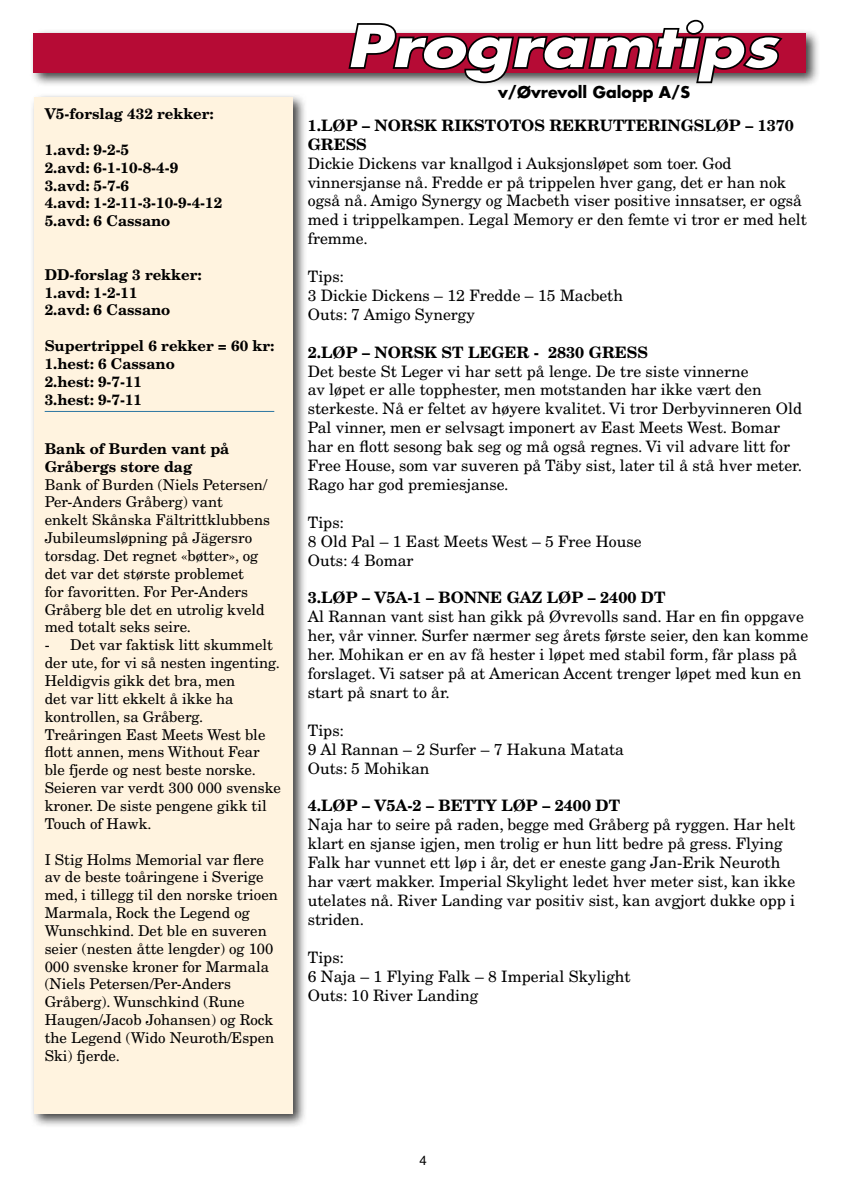
<style>
.page{position:relative;width:844px;height:1191px;background:#fff}
.page>*{position:absolute;margin:0;border:0;box-sizing:border-box;transform-origin:0 0}
.t1{font:italic 700 56px "Futura";color:#fff;scale:1.2 1}
.t2{font:15.75px/18.9px "New Century Schlbk";color:#000}
.t3{font:700 15.75px/18.9px "New Century Schlbk";color:#000}
.t4{font:700 15.75px "Futura";color:#000}
.t5{font:14.88px/17.8px "New Century Schlbk";color:#000}
.t6{font:700 14.88px/17.8px "New Century Schlbk";color:#000}
.t7{font:13.12px "Helvetica";color:#000}
</style>
<div class="page">
<div style="left:29px;top:29px;width:800px;height:68px;background:#000;opacity:.75"></div>
<div style="left:34px;top:33px;width:771px;height:40px;background:#b60b35"></div>
<svg style="left:346px;top:19px;width:438px;height:66px"></svg>
<div style="left:30px;top:92px;width:287px;height:1057px;background:#000;opacity:.75"></div>
<div style="left:35px;top:97px;width:258px;height:1016px;background:#fff3df"></div>
<hr style="left:45px;top:411px;width:229px;height:1px;background:#2c76a2">
<p class="t6" style="left:45px;top:104px;width:170px">V5-forslag 432 rekker:</p>
<p class="t6" style="left:45px;top:140px;width:179px">1.avd: 9-2-5<br>2.avd: 6-1-10-8-4-9<br>3.avd: 5-7-6<br>4.avd: 1-2-11-3-10-9-4-12<br>5.avd: 6 Cassano</p>
<p class="t6" style="left:45px;top:265px;width:158px">DD-forslag 3 rekker:<br>1.avd: 1-2-11<br>2.avd: 6 Cassano</p>
<p class="t6" style="left:45px;top:336px;width:231px">Supertrippel 6 rekker = 60 kr:<br>1.hest: 6 Cassano<br>2.hest: 9-7-11<br>3.hest: 9-7-11</p>
<p class="t6" style="left:45px;top:439px;width:186px">Bank of Burden vant på<br>Gråbergs store dag</p>
<p class="t5" style="left:45px;top:475px;width:227px">Bank of Burden (Niels Petersen/<br>Per-Anders Gråberg) vant enkelt Skånska Fältrittklubbens<br>Jubileumsløpning på Jägersro torsdag. Det regnet «bøtter», og det var det største problemet<br>for favoritten. For Per-Anders<br>Gråberg ble det en utrolig kveld med totalt seks seire.</p>
<p class="t5" style="left:45px;top:635px;width:238px">- Det var faktisk litt skummelt der ute, for vi så nesten ingenting.<br>Heldigvis gikk det bra, men<br>det var litt ekkelt å ikke ha kontrollen, sa Gråberg.<br>Treåringen East Meets West ble flott annen, mens Without Fear ble fjerde og nest beste norske.<br>Seieren var verdt 300 000 svenske kroner. De siste pengene gikk til<br>Touch of Hawk.</p>
<p class="t5" style="left:45px;top:850px;width:235px">I Stig Holms Memorial var flere av de beste toåringene i Sverige med, i tillegg til den norske trioen<br>Marmala, Rock the Legend og<br>Wunschkind. Det ble en suveren seier (nesten åtte lengder) og 100<br>000 svenske kroner for Marmala (Niels Petersen/Per-Anders<br>Gråberg). Wunschkind (Rune<br>Haugen/Jacob Johansen) og Rock the Legend (Wido Neuroth/Espen<br>Ski) fjerde.</p>
<h1 class="t1" style="left:346px;top:9px;width:361px">Programtips</h1>
<p class="t4" style="left:498px;top:82px;width:193px">v/Øvrevoll Galopp A/S</p>
<p class="t3" style="left:308px;top:115px;width:487px">1.LØP – NORSK RIKSTOTOS REKRUTTERINGSLØP – 1370<br>GRESS</p>
<p class="t2" style="left:308px;top:153px;width:500px">Dickie Dickens var knallgod i Auksjonsløpet som toer. God vinnersjanse nå. Fredde er på trippelen hver gang, det er han nok også nå. Amigo Synergy og Macbeth viser positive innsatser, er også med i trippelkampen. Legal Memory er den femte vi tror er med helt fremme.</p>
<p class="t2" style="left:308px;top:266px;width:316px">Tips:<br>3 Dickie Dickens – 12 Fredde – 15 Macbeth<br>Outs: 7 Amigo Synergy</p>
<p class="t3" style="left:308px;top:342px;width:341px">2.LØP – NORSK ST LEGER - 2830 GRESS</p>
<p class="t2" style="left:308px;top:361px;width:495px">Det beste St Leger vi har sett på lenge. De tre siste vinnerne<br>av løpet er alle topphester, men motstanden har ikke vært den sterkeste. Nå er feltet av høyere kvalitet. Vi tror Derbyvinneren Old Pal vinner, men er selvsagt imponert av East Meets West. Bomar har en flott sesong bak seg og må også regnes. Vi vil advare litt for Free House, som var suveren på Täby sist, later til å stå hver meter.<br>Rago har god premiesjanse.</p>
<p class="t2" style="left:308px;top:512px;width:335px">Tips:<br>8 Old Pal – 1 East Meets West – 5 Free House<br>Outs: 4 Bomar</p>
<p class="t3" style="left:308px;top:588px;width:359px">3.LØP – V5A-1 – BONNE GAZ LØP – 2400 DT</p>
<p class="t2" style="left:308px;top:607px;width:502px">Al Rannan vant sist han gikk på Øvrevolls sand. Har en fin oppgave her, vår vinner. Surfer nærmer seg årets første seier, den kan komme her. Mohikan er en av få hester i løpet med stabil form, får plass på forslaget. Vi satser på at American Accent trenger løpet med kun en start på snart to år.</p>
<p class="t2" style="left:308px;top:720px;width:317px">Tips:<br>9 Al Rannan – 2 Surfer – 7 Hakuna Matata<br>Outs: 5 Mohikan</p>
<p class="t3" style="left:308px;top:795px;width:314px">4.LØP – V5A-2 – BETTY LØP – 2400 DT</p>
<p class="t2" style="left:308px;top:815px;width:489px">Naja har to seire på raden, begge med Gråberg på ryggen. Har helt klart en sjanse igjen, men trolig er hun litt bedre på gress. Flying Falk har vunnet ett løp i år, det er eneste gang Jan-Erik Neuroth har vært makker. Imperial Skylight ledet hver meter sist, kan ikke utelates nå. River Landing var positiv sist, kan avgjort dukke opp i striden.</p>
<p class="t2" style="left:308px;top:947px;width:324px">Tips:<br>6 Naja – 1 Flying Falk – 8 Imperial Skylight<br>Outs: 10 River Landing</p>
<p class="t7" style="left:419px;top:1152px;width:9px">4</p>
</div>
